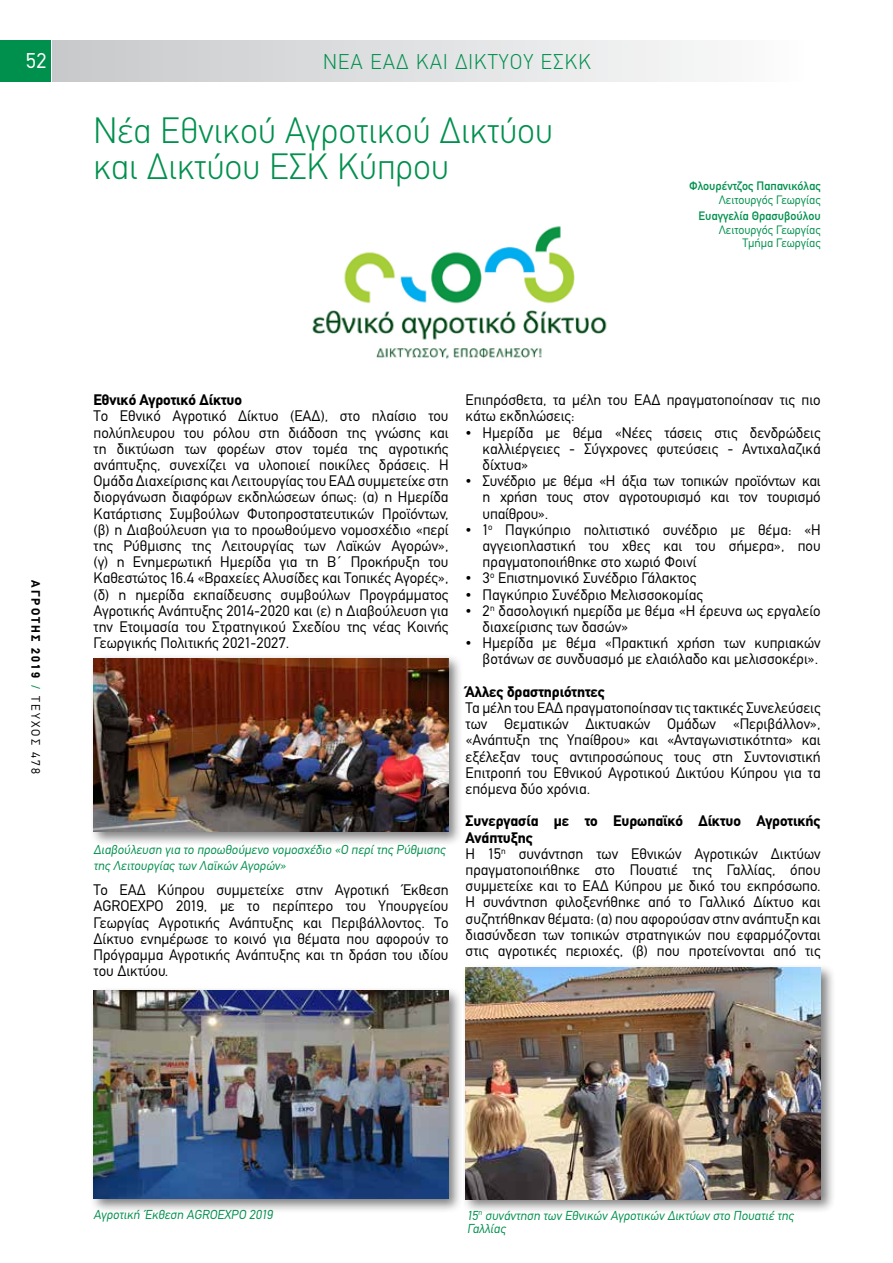
<style>
.page{position:relative;width:893px;height:1263px;background:#fff}
.page>*{position:absolute;margin:0;border:0;box-sizing:border-box;transform-origin:0 0}
.t1{font:300 36px/36px "CF Din";color:#00904d}
.t2{font:300 21px "CF Din";letter-spacing:.05em;color:#00904d}
.t3{font:21px "CF Din";color:#fff}
.t4{font:15px/16.2px "CF Din";color:#000;text-align:justify}
.t5{font:700 15px "CF Din";color:#000}
.t6{font:12.75px/16.2px "CF Din";color:#00904d}
.t7{font:12px/13.5px "CF Din";color:#00904d;text-align:right}
.t8{font:12px "CF Din";color:#00904d}
.t9{font:700 12px "CF Din";letter-spacing:.175em;color:#000}
.s1{font-weight:400;color:#00904d}
.s2{font-weight:400}
.s3{font-weight:700}
</style>
<div class="page">
<div style="left:0;top:40px;width:51px;height:41px;background:#00904d"></div>
<div style="left:53px;top:40px;width:756px;height:41px;background:linear-gradient(to right,#c7c8ca,#fcfcfd)"></div>
<img style="left:312px;top:226px;width:295px;height:133px">
<div style="left:89px;top:654px;width:375px;height:192px;background:#000;opacity:.5"></div>
<img style="left:94px;top:658px;width:355px;height:173px">
<div style="left:461px;top:963px;width:375px;height:251px;background:#000;opacity:.5"></div>
<img style="left:466px;top:967px;width:355px;height:232px">
<div style="left:89px;top:986px;width:375px;height:228px;background:#000;opacity:.5"></div>
<img style="left:94px;top:990px;width:355px;height:209px">
<h2 class="t3" style="left:26px;top:49px;width:22px">52</h2>
<h2 class="t2" style="left:323px;top:50px;width:269px">ΝΕΑ ΕΑΔ ΚΑΙ ΔΙΚΤΥΟΥ ΕΣΚΚ</h2>
<h1 class="t1" style="left:94px;top:113px;width:461px">Νέα Εθνικού Αγροτικού Δικτύου και Δικτύου ΕΣΚ Κύπρου</h1>
<p class="t8" style="left:689px;top:179px;width:133px">Φλουρέντζος Παπανικόλας</p>
<p class="t7" style="left:719px;top:193px;width:103px">Λειτουργός Γεωργίας</p>
<p class="t8" style="left:698px;top:209px;width:124px">Ευαγγελία Θρασυβούλου</p>
<p class="t7" style="left:719px;top:223px;width:103px">Λειτουργός Γεωργίας<br>Τμήμα Γεωργίας</p>
<p class="t9" style="left:42px;top:580px;width:195px;rotate:90deg">AΓΡΟΤΗΣ 2019 <span class="s1">/</span> <span class="s2">TEΥΧΟΣ 478</span></p>
<p class="t5" style="left:94px;top:392px;width:150px">Εθνικό Αγροτικό Δίκτυο</p>
<p class="t4" style="left:94px;top:408px;width:357px">Τo Εθνικό Αγροτικό Δίκτυο (ΕΑΔ), στο πλαίσιο του πολύπλευρου του ρόλου στη διάδοση της γνώσης και τη δικτύωση των φορέων στον τομέα της αγροτικής ανάπτυξης, συνεχίζει να υλοποιεί ποικίλες δράσεις. Η Ομάδα Διαχείρισης και Λειτουργίας του ΕΑΔ συμμετείχε στη διοργάνωση διαφόρων εκδηλώσεων όπως: (α) η Ημερίδα Κατάρτισης Συμβούλων Φυτοπροστατευτικών Προϊόντων, (β) η Διαβούλευση για το προωθούμενο νομοσχέδιο «περί της Ρύθμισης της Λειτουργίας των Λαϊκών Αγορών», (γ) η Ενημερωτική Ημερίδα για τη Β΄ Προκήρυξη του Καθεστώτος 16.4 «Βραχείες Αλυσίδες και Τοπικές Αγορές», (δ) η ημερίδα εκπαίδευσης συμβούλων Προγράμματος Αγροτικής Ανάπτυξης 2014-2020 και (ε) η Διαβούλευση για την Ετοιμασία του Στρατηγικού Σχεδίου της νέας Κοινής Γεωργικής Πολιτικής 2021-2027.</p>
<p class="t6" style="left:94px;top:841px;width:355px">Διαβούλευση για το προωθούμενο νομοσχέδιο «Ο περί της Ρύθμισης της Λειτουργίας των Λαϊκών Αγορών»</p>
<p class="t4" style="left:94px;top:882px;width:357px">Το ΕΑΔ Κύπρου συμμετείχε στην Αγροτική Έκθεση AGROEXPO 2019, με το περίπτερο του Υπουργείου Γεωργίας Αγροτικής Ανάπτυξης και Περιβάλλοντος. Το Δίκτυο ενημέρωσε το κοινό για θέματα που αφορούν το Πρόγραμμα Αγροτικής Ανάπτυξης και τη δράση του ιδίου του Δικτύου.</p>
<p class="t4" style="left:466px;top:392px;width:357px">Επιπρόσθετα, τα μέλη του ΕΑΔ πραγματοποίησαν τις πιο κάτω εκδηλώσεις:</p>
<p class="t4" style="left:483px;top:424px;width:340px;text-indent:-17px">• Ημερίδα με θέμα «Νέες τάσεις στις δενδρώδεις καλλιέργειες - Σύγχρονες φυτεύσεις - Αντιχαλαζικά δίχτυα»</p>
<p class="t4" style="left:483px;top:473px;width:340px;text-indent:-17px">• Συνέδριο με θέμα «Η άξια των τοπικών προϊόντων και η χρήση τους στον αγροτουρισμό και τον τουρισμό υπαίθρου».</p>
<p class="t4" style="left:483px;top:522px;width:340px;text-indent:-17px">• 1<sup>ο</sup> Παγκύπριο πολιτιστικό συνέδριο με θέμα: «Η αγγειοπλαστική του χθες και του σήμερα», που πραγματοποιήθηκε στο χωριό Φοινί</p>
<p class="t4" style="left:466px;top:570px;width:232px">• 3<sup>ο</sup> Επιστημονικό Συνέδριο Γάλακτος</p>
<p class="t4" style="left:466px;top:586px;width:239px">• Παγκύπριο Συνέδριο Μελισσοκομίας</p>
<p class="t4" style="left:483px;top:603px;width:340px;text-indent:-17px">• 2<sup>η</sup> δασολογική ημερίδα με θέμα «Η έρευνα ως εργαλείο διαχείρισης των δασών»</p>
<p class="t4" style="left:466px;top:635px;width:357px;text-align:right">• Ημερίδα με θέμα «Πρακτική χρήση των κυπριακών βοτάνων σε συνδυασμό με ελαιόλαδο και μελισσοκέρι».</p>
<p class="t5" style="left:466px;top:683px;width:141px">Άλλες δραστηριότητες</p>
<p class="t4" style="left:466px;top:700px;width:357px">Τα μέλη του ΕΑΔ πραγματοποίησαν τις τακτικές Συνελεύσεις των Θεματικών Δικτυακών Ομάδων «Περιβάλλον», «Ανάπτυξη της Υπαίθρου» και «Ανταγωνιστικότητα» και εξέλεξαν τους αντιπροσώπους τους στη Συντονιστική Επιτροπή του Εθνικού Αγροτικού Δικτύου Κύπρου για τα επόμενα δύο χρόνια.</p>
<p class="t4" style="left:466px;top:813px;width:357px;text-align:left"><span class="s3">Συνεργασία με το Ευρωπαϊκό Δίκτυο Αγροτικής Ανάπτυξης<br></span>Η 15<sup>η</sup> συνάντηση των Εθνικών Αγροτικών Δικτύων πραγματοποιήθηκε στο Πουατιέ της Γαλλίας, όπου συμμετείχε και το ΕΑΔ Κύπρου με δικό του εκπρόσωπο.<br>Η συνάντηση φιλοξενήθηκε από το Γαλλικό Δίκτυο και συζητήθηκαν θέματα: (α) που αφορούσαν στην ανάπτυξη και διασύνδεση των τοπικών στρατηγικών που εφαρμόζονται στις αγροτικές περιοχές, (β) που προτείνονται από τις</p>
<p class="t6" style="left:94px;top:1207px;width:183px">Αγροτική Έκθεση AGROEXPO 2019</p>
<p class="t6" style="left:467px;top:1208px;width:330px;line-height:13.5px">15<sup>η</sup> συνάντηση των Εθνικών Αγροτικών Δικτύων στο Πουατιέ της<br>Γαλλίας</p>
</div>
